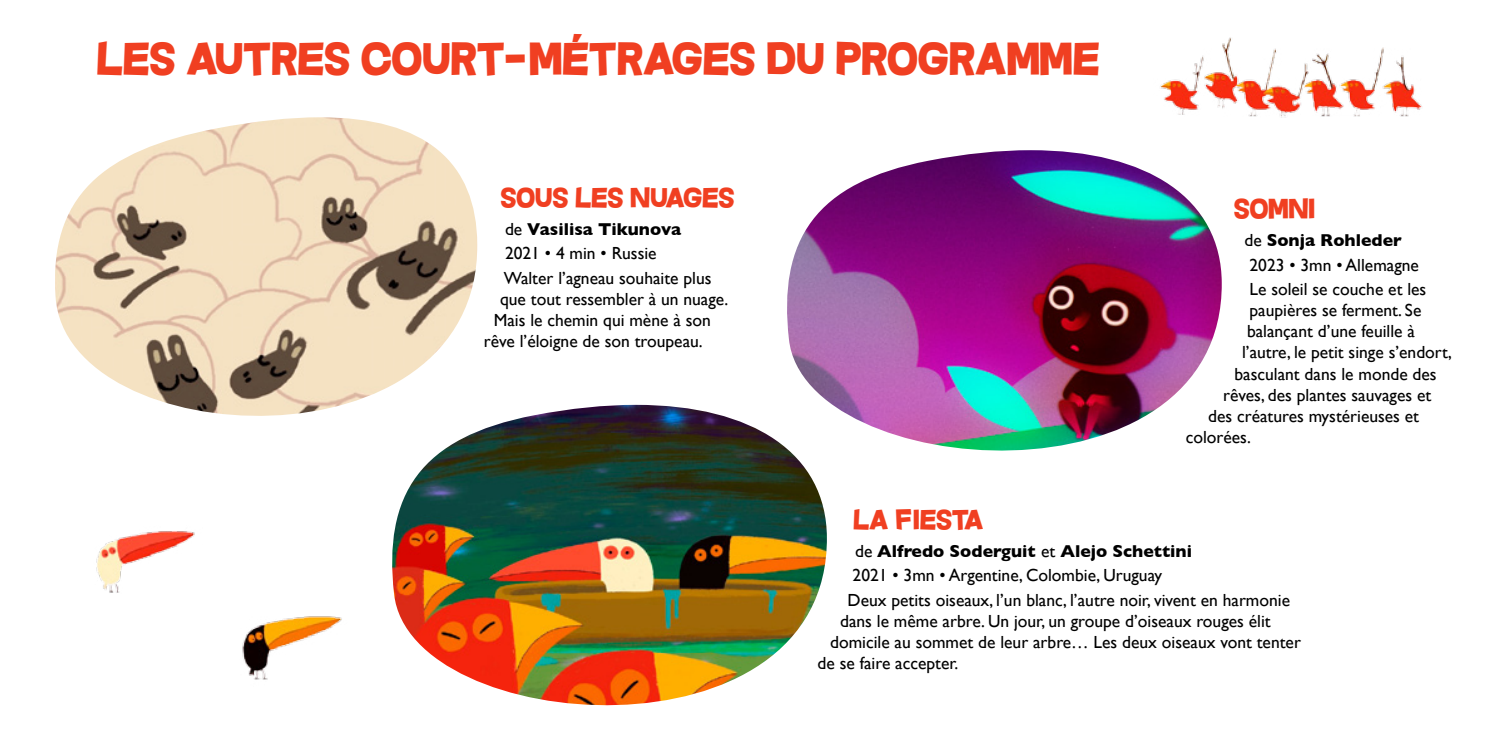
<style>
.page{position:relative;width:1489px;height:745px;background:#fff}
.page>*{position:absolute;margin:0;border:0;box-sizing:border-box;transform-origin:0 0}
.t1{font:45px "Questrian";color:#f03f21}
.t2{font:27.5px "Questrian";color:#f03f21}
.t3{font:17.5px/24.5px "Gill Sans";color:#000}
.s1{font-weight:700}
</style>
<div class="page">
<img style="left:392px;top:404px;width:435px;height:301px">
<img style="left:785px;top:150px;width:437px;height:301px">
<img style="left:55px;top:117px;width:423px;height:300px">
<img style="left:96px;top:531px;width:99px;height:62px">
<img style="left:242px;top:616px;width:100px;height:64px">
<img style="left:1153px;top:37px;width:269px;height:121px">
<h1 class="t1" style="left:97px;top:32px;width:1004px">LES AUTRES COURT-MÉTRAGES DU PROGRAMME</h1>
<h2 class="t2" style="left:501px;top:181px;width:235px">SOUS LES NUAGES</h2>
<p class="t3" style="left:504px;top:216px;width:209px">de <span class="s1">Vasilisa Tikunova<br></span>2021 • 4 min • Russie<br>Walter l’agneau souhaite plus</p>
<p class="t3" style="left:500px;top:286px;width:230px">que tout ressembler à un nuage.</p>
<p class="t3" style="left:494px;top:307px;width:218px">Mais le chemin qui mène à son</p>
<p class="t3" style="left:484px;top:328px;width:220px">rêve l’éloigne de son troupeau.</p>
<h2 class="t2" style="left:1234px;top:192px;width:83px">SOMNI</h2>
<p class="t3" style="left:1244px;top:228px;width:183px">de <span class="s1">Sonja Rohleder<br></span>2023 • 3mn • Allemagne<br>Le soleil se couche et les</p>
<p class="t3" style="left:1249px;top:298px;width:173px">paupières se ferment. Se</p>
<p class="t3" style="left:1246px;top:319px;width:169px">balançant d’une feuille à</p>
<p class="t3" style="left:1241px;top:340px;width:211px">l’autre, le petit singe s’endort,</p>
<p class="t3" style="left:1234px;top:361px;width:204px">basculant dans le monde des</p>
<p class="t3" style="left:1223px;top:382px;width:209px">rêves, des plantes sauvages et</p>
<p class="t3" style="left:1208px;top:403px;width:212px">des créatures mystérieuses et</p>
<p class="t3" style="left:1185px;top:424px;width:67px">colorées.</p>
<h2 class="t2" style="left:853px;top:502px;width:132px">LA F IESTA</h2>
<p class="t3" style="left:847px;top:538px;width:444px;text-indent:8px">de <span class="s1">Alfredo Soderguit</span> et <span class="s1">Alejo Schettini<br></span>2021 • 3mn • Argentine, Colombie, Uruguay<br>Deux petits oiseaux, l’un blanc, l’autre noir, vivent en harmonie</p>
<p class="t3" style="left:840px;top:608px;width:432px">dans le même arbre. Un jour, un groupe d’oiseaux rouges élit</p>
<p class="t3" style="left:830px;top:629px;width:472px">domicile au sommet de leur arbre… Les deux oiseaux vont tenter</p>
<p class="t3" style="left:817px;top:650px;width:142px">de se faire accepter.</p>
</div>
